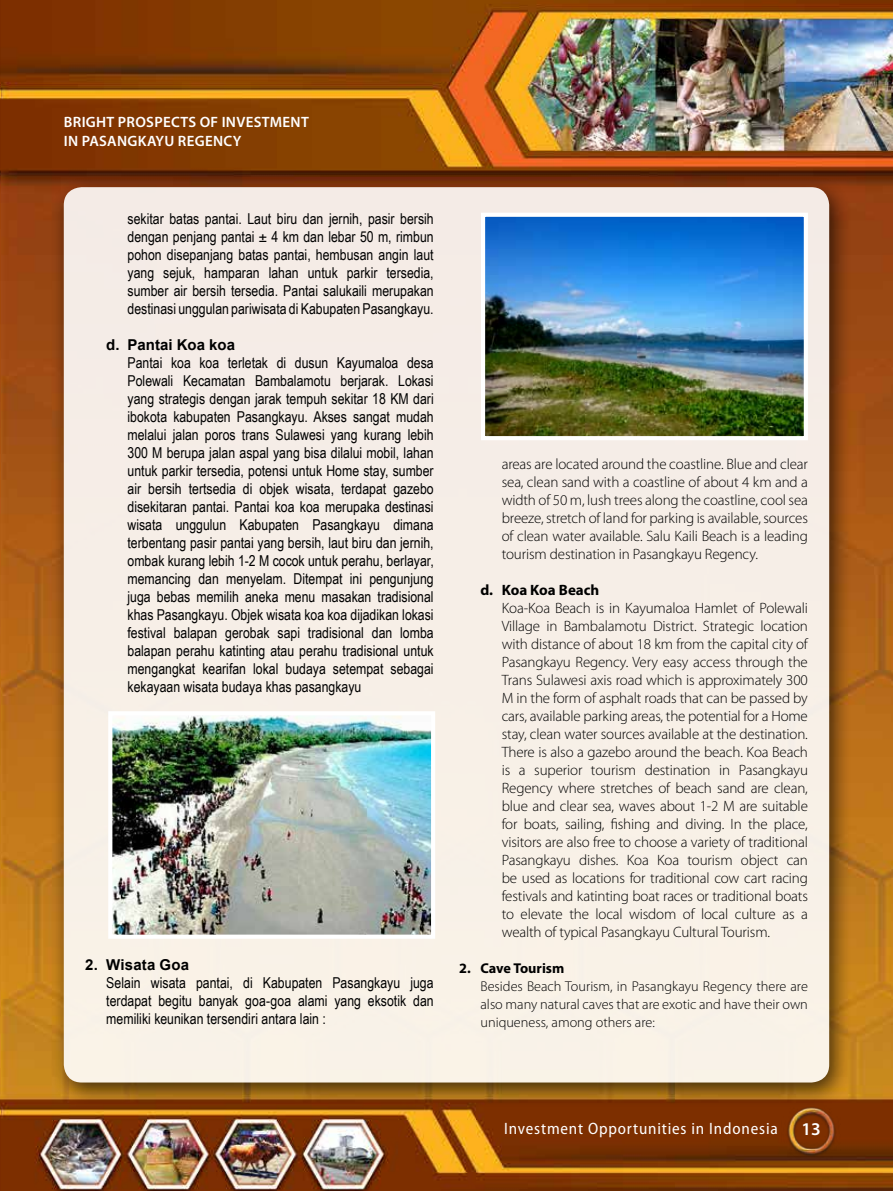
<style>
.page{position:relative;width:893px;height:1191px;background:#fff}
.page>*{position:absolute;margin:0;border:0;box-sizing:border-box;transform-origin:0 0}
.t1{font:600 18px "Myriad Pro";color:#fff}
.t2{font:semi-condensed 16.5px "Myriad Pro";letter-spacing:.05em;color:#fff}
.t3{font:15px/18px "Arial Narrow";color:#000;text-align:justify}
.t4{font:300 15px/18px "Myriad Pro";letter-spacing:-.01em;color:#000;text-align:justify}
.t5{font:600 15px/19.5px "Myriad Pro";letter-spacing:.02em;color:#fff}
.t6{font:700 15px "Arial";color:#000}
.t7{font:700 15px "Myriad Pro";color:#000}
.t8{font:300 14.25px/18px "Myriad Pro";color:#000;text-align:justify}
.t9{font:700 14.25px "Myriad Pro";color:#000}
</style>
<div class="page">
<img style="left:0;top:0;width:893px;height:1191px">
<div style="left:50px;top:175px;width:803px;height:933px;background:#000;opacity:.75"></div>
<div style="left:64px;top:187px;width:765px;height:895px;background:#f7efe7;border-radius:18px"></div>
<img style="left:781px;top:1099px;width:62px;height:63px">
<img style="left:486px;top:218px;width:317px;height:217px">
<div style="left:481px;top:213px;width:327px;height:227px;border:4px solid #fff"></div>
<img style="left:113px;top:716px;width:317px;height:217px">
<div style="left:108px;top:711px;width:327px;height:227px;border:4px solid #fff"></div>
<p class="t5" style="left:64px;top:112px;width:247px">BRIGHT PROSPECTS OF INVESTMENT<br>IN PASANGKAYU REGENCY</p>
<p class="t3" style="left:128px;top:209px;width:308px">sekitar batas pantai. Laut biru dan jernih, pasir bersih dengan penjang pantai ± 4 km dan lebar 50 m, rimbun pohon disepanjang batas pantai, hembusan angin laut yang sejuk, hamparan lahan untuk parkir tersedia, sumber air bersih tersedia. Pantai salukaili merupakan destinasi unggulan pariwisata di Kabupaten Pasangkayu.</p>
<p class="t6" style="left:106px;top:334px;width:130px">d. Pantai Koa koa</p>
<p class="t3" style="left:128px;top:353px;width:308px">Pantai koa koa terletak di dusun Kayumaloa desa Polewali Kecamatan Bambalamotu berjarak. Lokasi yang strategis dengan jarak tempuh sekitar 18 KM dari ibokota kabupaten Pasangkayu. Akses sangat mudah melalui jalan poros trans Sulawesi yang kurang lebih 300 M berupa jalan aspal yang bisa dilalui mobil, lahan untuk parkir tersedia, potensi untuk Home stay, sumber air bersih tertsedia di objek wisata, terdapat gazebo disekitaran pantai. Pantai koa koa merupaka destinasi wisata unggulun Kabupaten Pasangkayu dimana terbentang pasir pantai yang bersih, laut biru dan jernih, ombak kurang lebih 1-2 M cocok untuk perahu, berlayar, memancing dan menyelam. Ditempat ini pengunjung juga bebas memilih aneka menu masakan tradisional khas Pasangkayu. Objek wisata koa koa dijadikan lokasi festival balapan gerobak sapi tradisional dan lomba balapan perahu katinting atau perahu tradisional untuk mengangkat kearifan lokal budaya setempat sebagai kekayaan wisata budaya khas pasangkayu</p>
<p class="t6" style="left:85px;top:955px;width:105px">2. Wisata Goa</p>
<p class="t3" style="left:106px;top:973px;width:329px">Selain wisata pantai, di Kabupaten Pasangkayu juga terdapat begitu banyak goa-goa alami yang eksotik dan memiliki keunikan tersendiri antara lain :</p>
<p class="t4" style="left:502px;top:455px;width:308px">areas are located around the coastline. Blue and clear sea, clean sand with a coastline of about 4 km and a width of 50 m, lush trees along the coastline, cool sea breeze, stretch of land for parking is available, sources of clean water available. Salu Kaili Beach is a leading tourism destination in Pasangkayu Regency.</p>
<p class="t7" style="left:480px;top:580px;width:120px">d. Koa Koa Beach</p>
<p class="t4" style="left:502px;top:599px;width:308px">Koa-Koa Beach is in Kayumaloa Hamlet of Polewali Village in Bambalamotu District. Strategic location with distance of about 18 km from the capital city of Pasangkayu Regency. Very easy access through the Trans Sulawesi axis road which is approximately 300<br>M in the form of asphalt roads that can be passed by cars, available parking areas, the potential for a Home stay, clean water sources available at the destination.<br>There is also a gazebo around the beach. Koa Beach is a superior tourism destination in Pasangkayu Regency where stretches of beach sand are clean, blue and clear sea, waves about 1-2 M are suitable for boats, sailing, fishing and diving. In the place, visitors are also free to choose a variety of traditional Pasangkayu dishes. Koa Koa tourism object can be used as locations for traditional cow cart racing festivals and katinting boat races or traditional boats to elevate the local wisdom of local culture as a wealth of typical Pasangkayu Cultural Tourism.</p>
<p class="t9" style="left:459px;top:958px;width:107px">2. Cave Tourism</p>
<p class="t8" style="left:480px;top:977px;width:329px">Besides Beach Tourism, in Pasangkayu Regency there are also many natural caves that are exotic and have their own uniqueness, among others are:</p>
<p class="t2" style="left:504px;top:1118px;width:275px">Investment Opportunities in Indonesia</p>
<p class="t1" style="left:801px;top:1117px;width:21px">13</p>
</div>
